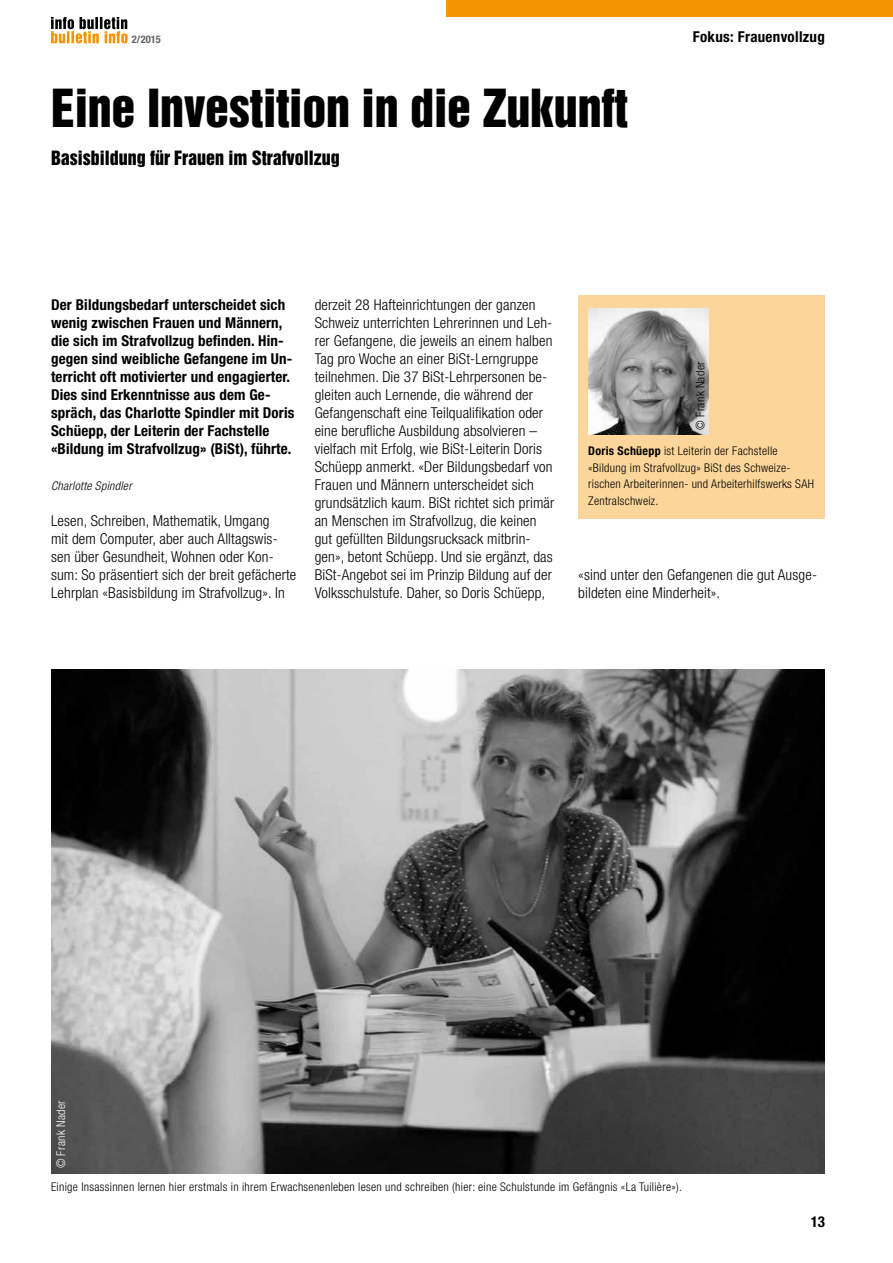
<style>
.page{position:relative;width:893px;height:1263px;background:#fff}
.page>*{position:absolute;margin:0;border:0;box-sizing:border-box;transform-origin:0 0}
.t1{font:48px "Helvetica Inserat LT Std";letter-spacing:-.005em;color:#000}
.t2{font:18px "Helvetica Inserat LT Std";color:#000}
.t3{font:300 condensed 15px/18px "Helvetica Neue LT Std";letter-spacing:.01em;color:#000}
.t4{font:700 condensed 15px/18px "Helvetica Neue LT Std";letter-spacing:.01em;color:#000}
.t5{font:300 condensed 12px/16.5px "Helvetica Neue LT Std";letter-spacing:.025em;color:#000}
.t6{font:italic 300 condensed 12px "Helvetica Neue LT Std";letter-spacing:.025em;color:#000}
.t7{font:300 condensed 12px "Helvetica Neue LT Std";letter-spacing:.025em;color:#fff}
.t8{font:700 condensed 10.5px "Helvetica Neue LT Std";color:#626261}
.s1{font-weight:700}
</style>
<div class="page">
<div style="left:446px;top:0;width:447px;height:17px;background:#f49500"></div>
<svg style="left:51px;top:17px;width:77px;height:26px"></svg>
<div style="left:578px;top:295px;width:247px;height:224px;background:#fbd599"></div>
<img style="left:588px;top:308px;width:121px;height:126px">
<img style="left:51px;top:670px;width:774px;height:504px">
<p class="t8" style="left:132px;top:33px;width:31px">2/2015</p>
<h1 class="t1" style="left:51px;top:79px;width:578px">Eine Investition in die Zukunft</h1>
<p class="t2" style="left:51px;top:147px;width:290px">Basisbildung für Frauen im Strafvollzug</p>
<p class="t4" style="left:693px;top:27px;width:134px">Fokus: Frauenvollzug</p>
<p class="t4" style="left:51px;top:295px;width:245px">Der Bildungsbedarf unterscheidet sich wenig zwischen Frauen und Männern, die sich im Strafvollzug befinden. Hin&shy;gegen sind weibliche Gefangene im Un&shy;terricht oft motivierter und engagierter.<br>Dies sind Erkenntnisse aus dem Ge&shy;spräch, das Charlotte Spindler mit Doris Schüepp, der Leiterin der Fachstelle «Bildung im Strafvollzug» (BiSt), führte.</p>
<p class="t6" style="left:51px;top:478px;width:82px">Charlotte Spindler</p>
<p class="t3" style="left:51px;top:511px;width:247px">Lesen, Schreiben, Mathematik, Umgang<br>mit dem Computer, aber auch Alltagswis&shy;sen über Gesundheit, Wohnen oder Kon&shy;sum: So präsentiert sich der breit gefächerte Lehrplan «Basisbildung im Strafvollzug». In</p>
<p class="t3" style="left:315px;top:295px;width:241px">derzeit 28 Hafteinrichtungen der ganzen Schweiz unterrichten Lehrerinnen und Leh&shy;rer Gefangene, die jeweils an einem halben Tag pro Woche an einer BiSt-Lerngruppe teilnehmen. Die 37 BiSt-Lehrpersonen be&shy;gleiten auch Lernende, die während der Gefangenschaft eine Teilqualifikation oder eine berufliche Ausbildung absolvieren – vielfach mit Erfolg, wie BiSt-Leiterin Doris Schüepp anmerkt. «Der Bildungsbedarf von Frauen und Männern unterscheidet sich grundsätzlich kaum. BiSt richtet sich primär an Menschen im Strafvollzug, die keinen gut gefüllten Bildungsrucksack mitbrin&shy;gen», betont Schüepp. Und sie ergänzt, das BiSt-Angebot sei im Prinzip Bildung auf der Volksschulstufe. Daher, so Doris Schüepp,</p>
<p class="t5" style="left:692px;top:429px;width:69px;rotate:-90deg">© Frank Nader</p>
<p class="t5" style="left:588px;top:443px;width:227px"><span class="s1">Doris Schüepp</span> ist Leiterin der Fachstelle «Bildung im Strafvollzug» BiSt des Schweize&shy;rischen Arbeiterinnen- und Arbeiterhilfswerks SAH Zentralschweiz.</p>
<p class="t3" style="left:578px;top:565px;width:240px">«sind unter den Gefangenen die gut Ausge&shy;bildeten eine Minderheit».</p>
<p class="t7" style="left:54px;top:1168px;width:69px;rotate:-90deg">© Frank Nader</p>
<p class="t5" style="left:51px;top:1179px;width:632px">Einige Insassinnen lernen hier erstmals in ihrem Erwachsenenleben lesen und schreiben (hier: eine Schulstunde im Gefängnis «La Tuilière»).</p>
<p class="t4" style="left:811px;top:1212px;width:16px">13</p>
</div>
